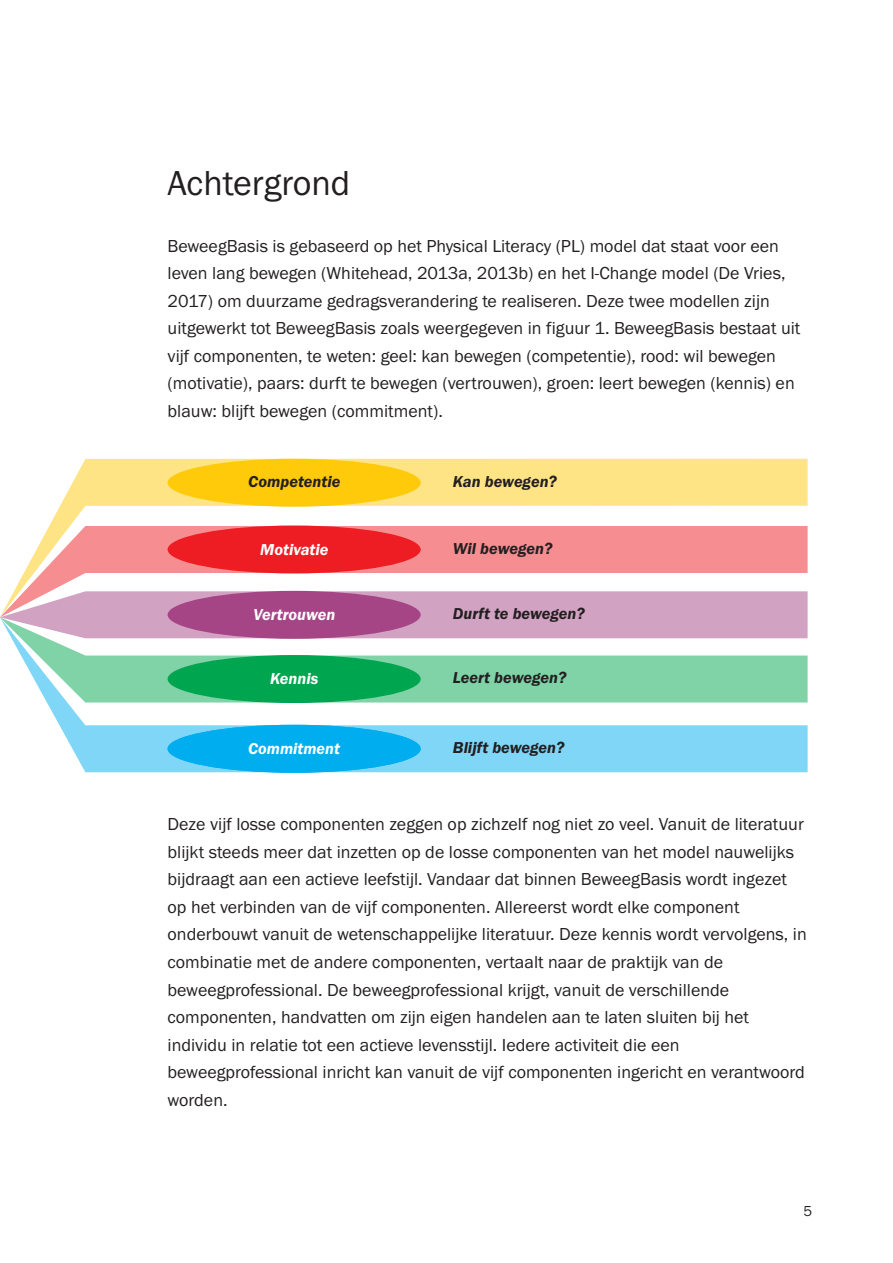
<style>
.page{position:relative;width:893px;height:1263px;background:#fff}
.page>*{position:absolute;margin:0;border:0;box-sizing:border-box;transform-origin:0 0}
.t1{font:36px "Franklin Gothic";color:#231f20}
.t2{font:18px/27.6px "Franklin Gothic";color:#231f20}
.t3{font:italic 600 16.35px "Franklin Gothic";color:#231f20}
.t4{font:italic 600 16.35px "Franklin Gothic";color:#fff}
.t5{font:15px "Franklin Gothic";color:#231f20}
</style>
<div class="page">
<svg style="left:49px;top:459px;width:759px;height:67px;fill:#fee484"></svg>
<svg style="left:14px;top:526px;width:794px;height:65px;fill:#f68e91"></svg>
<svg style="left:0;top:591px;width:808px;height:26px;background:#d5a7c4"></svg>
<svg style="left:0;top:617px;width:808px;height:155px"></svg>
<div style="left:168px;top:459px;width:253px;height:48px;background:#feca0a;border-radius:50%"></div>
<div style="left:168px;top:525px;width:253px;height:48px;background:#ee1d23;border-radius:50%"></div>
<div style="left:168px;top:591px;width:253px;height:48px;background:#a54586;border-radius:50%"></div>
<div style="left:168px;top:655px;width:253px;height:48px;background:#00a54f;border-radius:50%"></div>
<div style="left:168px;top:725px;width:253px;height:48px;background:#00aeef;border-radius:50%"></div>
<h1 class="t1" style="left:168px;top:170px;width:184px">Achtergrond</h1>
<p class="t2" style="left:168px;top:233px;width:634px">BeweegBasis is gebaseerd op het Physical Literacy (PL) model dat staat voor een leven lang bewegen (Whitehead, 2013a, 2013b) en het I-Change model (De Vries, 2017) om duurzame gedragsverandering te realiseren. Deze twee modellen zijn uitgewerkt tot BeweegBasis zoals weergegeven in figuur 1. BeweegBasis bestaat uit vijf componenten, te weten: geel: kan bewegen (competentie), rood: wil bewegen (motivatie), paars: durft te bewegen (vertrouwen), groen: leert bewegen (kennis) en blauw: blijft bewegen (commitment).</p>
<p class="t3" style="left:248px;top:475px;width:94px">Competentie</p>
<p class="t3" style="left:453px;top:475px;width:105px">Kan bewegen?</p>
<p class="t4" style="left:260px;top:543px;width:70px">Motivatie</p>
<p class="t3" style="left:453px;top:542px;width:101px">Wil bewegen?</p>
<p class="t4" style="left:254px;top:609px;width:83px">Vertrouwen</p>
<p class="t3" style="left:453px;top:607px;width:133px">Durft te bewegen?</p>
<p class="t4" style="left:270px;top:673px;width:50px">Kennis</p>
<p class="t3" style="left:453px;top:672px;width:115px">Leert bewegen?</p>
<p class="t4" style="left:248px;top:743px;width:93px">Commitment</p>
<p class="t3" style="left:453px;top:741px;width:113px">Blijft bewegen?</p>
<p class="t2" style="left:168px;top:812px;width:641px">Deze vijf losse componenten zeggen op zichzelf nog niet zo veel. Vanuit de literatuur blijkt steeds meer dat inzetten op de losse componenten van het model nauwelijks bijdraagt aan een actieve leefstijl. Vandaar dat binnen BeweegBasis wordt ingezet op het verbinden van de vijf componenten. Allereerst wordt elke component onderbouwt vanuit de wetenschappelijke literatuur. Deze kennis wordt vervolgens, in combinatie met de andere componenten, vertaalt naar de praktijk van de beweegprofessional. De beweegprofessional krijgt, vanuit de verschillende componenten, handvatten om zijn eigen handelen aan te laten sluiten bij het individu in relatie tot een actieve levensstijl. Iedere activiteit die een beweegprofessional inricht kan vanuit de vijf componenten ingericht en verantwoord worden.</p>
<p class="t5" style="left:804px;top:1205px;width:10px">5</p>
</div>
